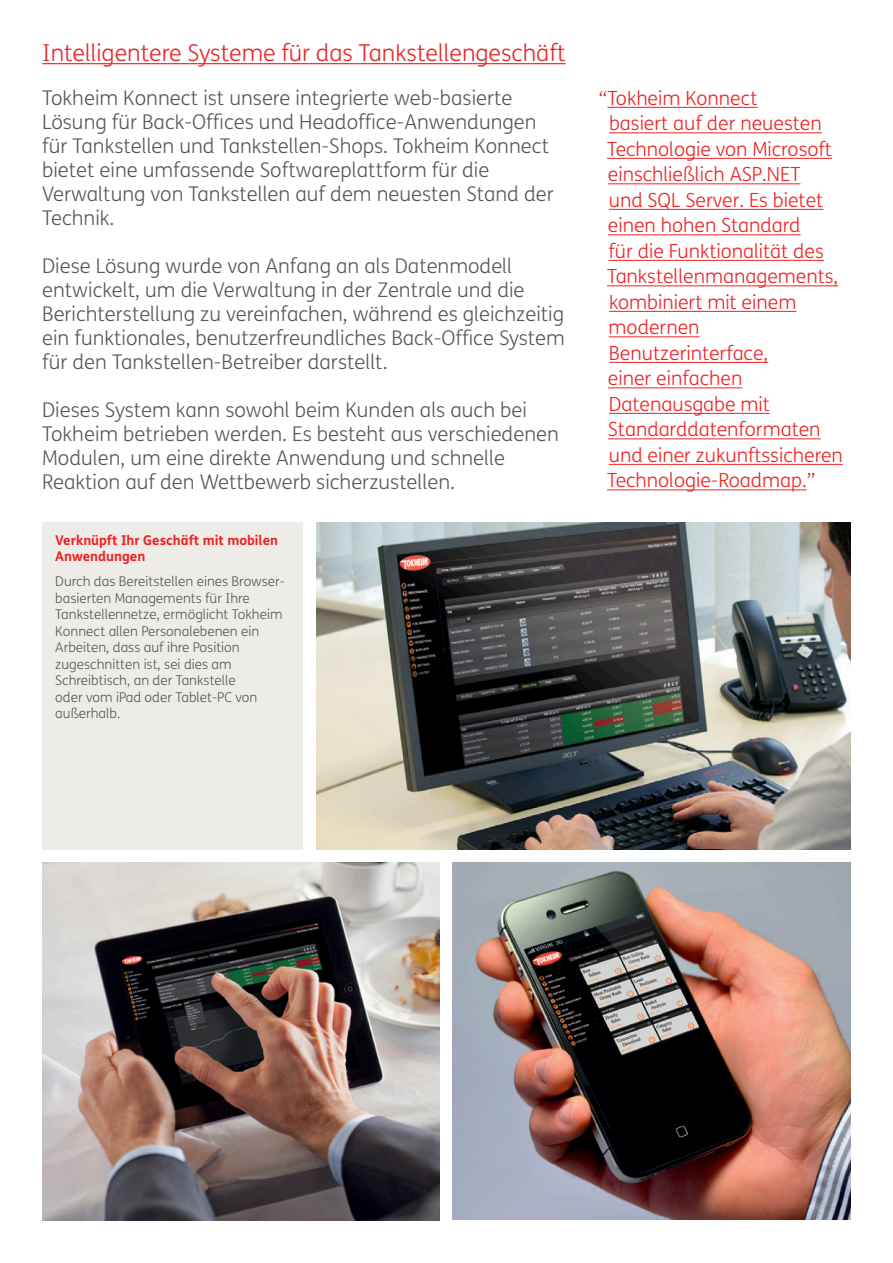
<style>
.page{position:relative;width:893px;height:1263px;background:#fff}
.page>*{position:absolute;margin:0;border:0;box-sizing:border-box;transform-origin:0 0}
.t1{font:300 23.25px "FS Me";color:#ed2324}
.t2{font:300 20.25px/24px "FS Me";color:#58585a}
.t3{font:300 19.5px/25.5px "FS Me";color:#ed2324}
.t4{font:300 13.5px/16.5px "FS Me";color:#58585a}
.t5{font:700 13.5px/16.5px "FS Me";color:#ed2324}
</style>
<div class="page">
<hr style="left:42px;top:63px;width:524px;height:1px;background:#ed2324">
<img style="left:316px;top:522px;width:534px;height:328px">
<img style="left:42px;top:862px;width:398px;height:358px">
<div style="left:43px;top:522px;width:260px;height:328px;background:#edece8"></div>
<hr style="left:607px;top:107px;width:151px;height:1px;background:#ed2324">
<hr style="left:609px;top:132px;width:213px;height:1px;background:#ed2324">
<hr style="left:607px;top:158px;width:225px;height:1px;background:#ed2324">
<hr style="left:608px;top:183px;width:192px;height:1px;background:#ed2324">
<hr style="left:609px;top:209px;width:214px;height:1px;background:#ed2324">
<hr style="left:608px;top:234px;width:193px;height:1px;background:#ed2324">
<hr style="left:609px;top:260px;width:215px;height:1px;background:#ed2324">
<hr style="left:607px;top:285px;width:231px;height:1px;background:#ed2324">
<hr style="left:609px;top:311px;width:187px;height:1px;background:#ed2324">
<hr style="left:609px;top:336px;width:90px;height:1px;background:#ed2324">
<hr style="left:609px;top:362px;width:159px;height:1px;background:#ed2324">
<hr style="left:608px;top:387px;width:134px;height:1px;background:#ed2324">
<hr style="left:609px;top:413px;width:161px;height:1px;background:#ed2324">
<hr style="left:608px;top:438px;width:213px;height:1px;background:#ed2324">
<hr style="left:609px;top:464px;width:234px;height:1px;background:#ed2324">
<hr style="left:607px;top:489px;width:200px;height:1px;background:#ed2324">
<img style="left:453px;top:862px;width:397px;height:357px">
<p class="t1" style="left:42px;top:40px;width:525px">Intelligentere Systeme für das Tankstellengeschäft</p>
<p class="t2" style="left:42px;top:86px;width:513px">Tokheim Konnect ist unsere integrierte web-basierte Lösung für Back-Offices und Headoffice-Anwendungen für Tankstellen und Tankstellen-Shops. Tokheim Konnect bietet eine umfassende Softwareplattform für die Verwaltung von Tankstellen auf dem neuesten Stand der Technik.</p>
<p class="t2" style="left:42px;top:254px;width:524px">Diese Lösung wurde von Anfang an als Datenmodell entwickelt, um die Verwaltung in der Zentrale und die Berichterstellung zu vereinfachen, während es gleichzeitig ein funktionales, benutzerfreundliches Back-Office System für den Tankstellen-Betreiber darstellt.</p>
<p class="t2" style="left:42px;top:398px;width:518px">Dieses System kann sowohl beim Kunden als auch bei Tokheim betrieben werden. Es besteht aus verschiedenen Modulen, um eine direkte Anwendung und schnelle Reaktion auf den Wettbewerb sicherzustellen.</p>
<p class="t5" style="left:55px;top:532px;width:224px">Verknüpft Ihr Geschäft mit mobilen<br>Anwendungen</p>
<p class="t4" style="left:55px;top:574px;width:231px">Durch das Bereitstellen eines Browser&shy;basierten Managements für Ihre<br>Tankstellennetze, ermöglicht Tokheim<br>Konnect allen Personalebenen ein<br>Arbeiten, dass auf ihre Position zugeschnitten ist, sei dies am<br>Schreibtisch, an der Tankstelle<br>oder vom iPad oder Tablet-PC von außerhalb.</p>
<p class="t3" style="left:607px;top:86px;width:237px;text-indent:-8px">“Tokheim Konnect<br>basiert auf der neuesten<br>Technologie von Microsoft einschließlich ASP.NET<br>und SQL Server. Es bietet einen hohen Standard<br>für die Funktionalität des<br>Tankstellenmanagements, kombiniert mit einem modernen<br>Benutzerinterface,<br>einer einfachen<br>Datenausgabe mit<br>Standarddatenformaten und einer zukunftssicheren<br>Technologie-Roadmap.”</p>
</div>
